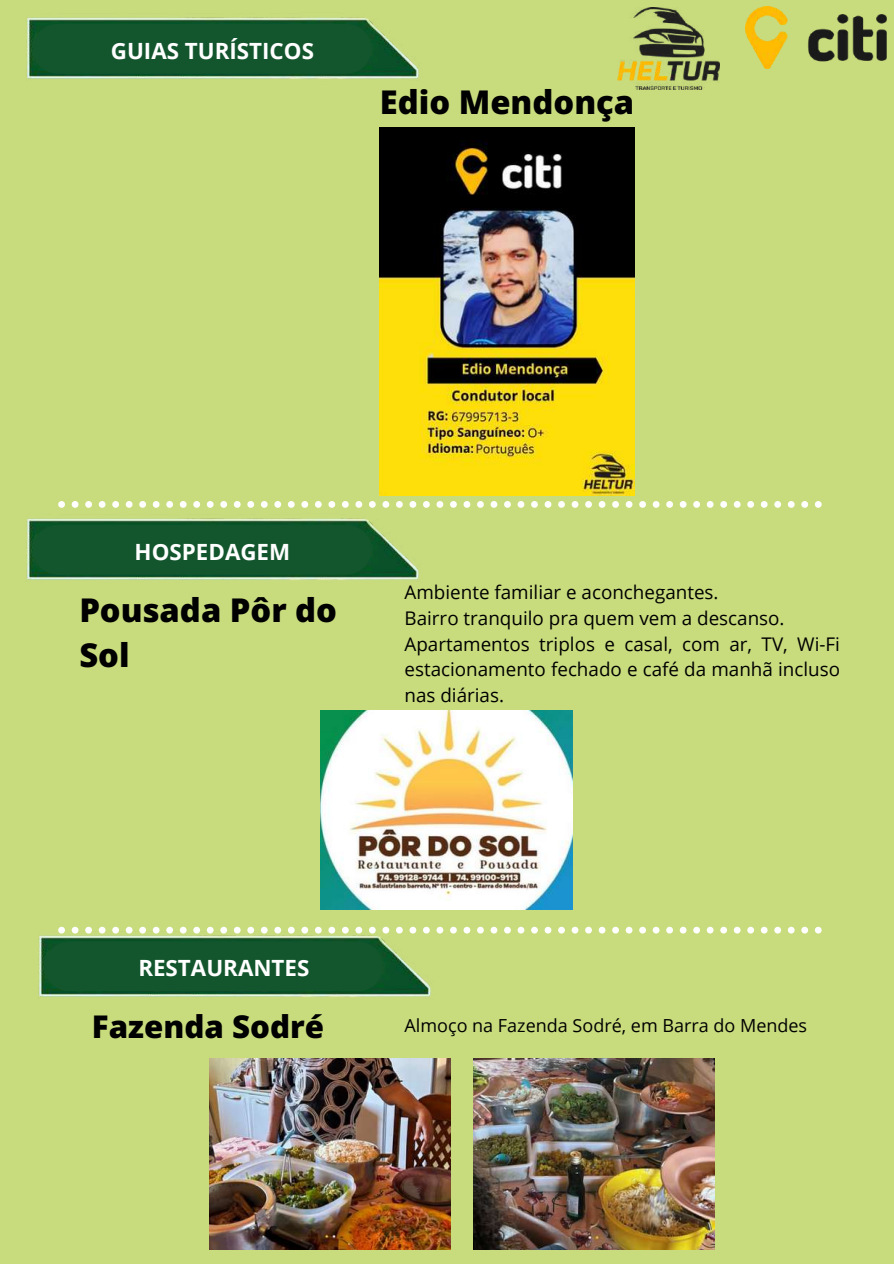
<style>
.page{position:relative;width:894px;height:1264px;background:#fff}
.page>*{position:absolute;margin:0;border:0;box-sizing:border-box;transform-origin:0 0}
.t1{font:800 32.7px/45px "Open Sans";color:#000}
.t2{font:800 31.2px "Open Sans";color:#000}
.t3{font:700 22.35px "Open Sans";color:#fff}
.t4{font:18.75px/25.7px "Open Sans";color:#000}
.t5{font:18px "Open Sans";color:#000}
</style>
<div class="page">
<div style="left:0;top:0;width:893px;height:1263px;background:#c8dc7e"></div>
<img style="left:27px;top:17px;width:392px;height:62px">
<div style="left:33px;top:24px;width:338px;height:50px;background:#13562e"></div>
<svg style="left:450px;top:501px;width:371px;height:7px"></svg>
<img style="left:27px;top:501px;width:417px;height:79px">
<div style="left:33px;top:525px;width:338px;height:49px;background:#13562e"></div>
<img style="left:320px;top:710px;width:252px;height:199px">
<img style="left:209px;top:1058px;width:241px;height:191px">
<img style="left:473px;top:1058px;width:240px;height:191px">
<svg style="left:463px;top:926px;width:358px;height:7px"></svg>
<img style="left:745px;top:7px;width:140px;height:62px">
<img style="left:617px;top:8px;width:101px;height:82px">
<img style="left:380px;top:128px;width:254px;height:368px">
<img style="left:39px;top:926px;width:418px;height:71px">
<div style="left:44px;top:941px;width:338px;height:50px;background:#13562e"></div>
<p class="t3" style="left:111px;top:35px;width:204px">GUIAS TURÍSTICOS</p>
<h1 class="t1" style="left:380px;top:78px;width:256px">Edio Mendonça</h1>
<p class="t3" style="left:135px;top:536px;width:157px">HOSPEDAGEM</p>
<h1 class="t1" style="left:79px;top:587px;width:259px">Pousada Pôr do<br>Sol</h1>
<p class="t4" style="left:404px;top:579px;width:437px">Ambiente familiar e aconchegantes.<br>Bairro tranquilo pra quem vem a descanso.<br>Apartamentos triplos e casal, com ar, TV, Wi-Fi estacionamento fechado e café da manhã incluso nas diárias.</p>
<p class="t3" style="left:138px;top:952px;width:172px">RESTAURANTES</p>
<h2 class="t2" style="left:92px;top:1004px;width:234px">Fazenda Sodré</h2>
<p class="t5" style="left:404px;top:1013px;width:404px">Almoço na Fazenda Sodré, em Barra do Mendes</p>
</div>
